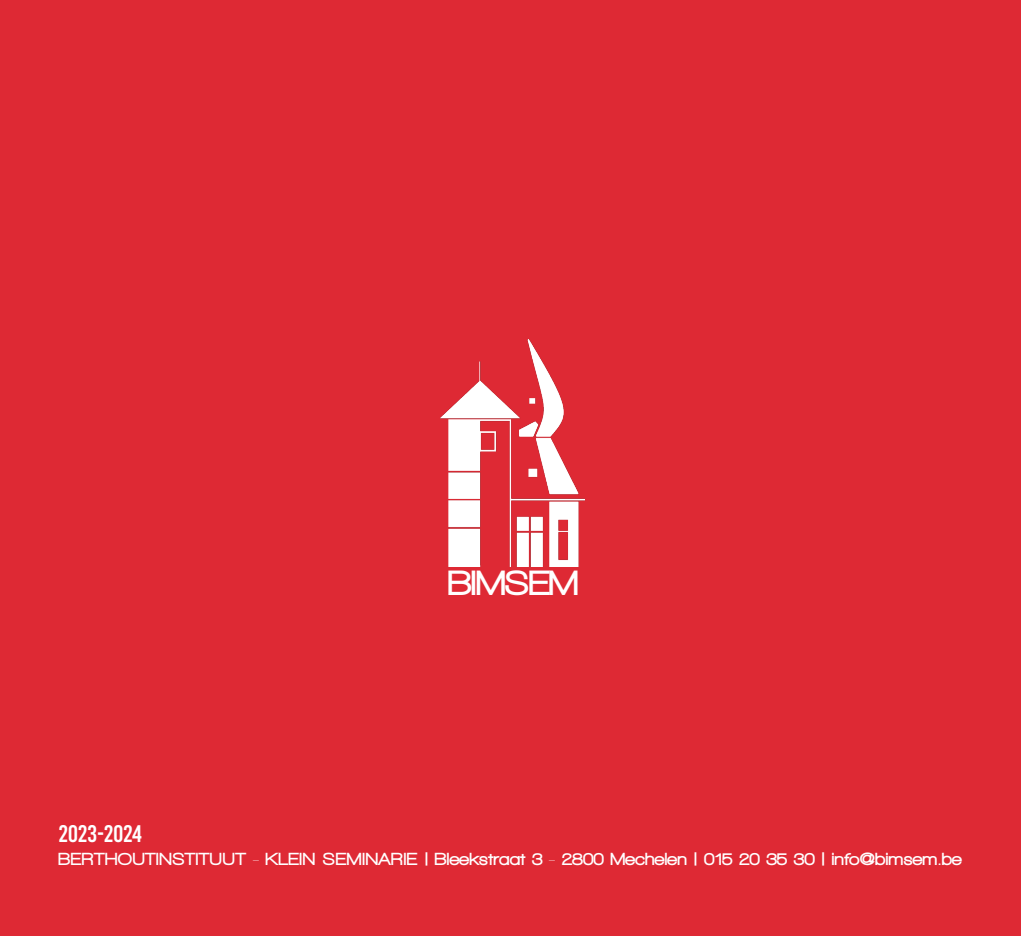
<style>
.page{position:relative;width:1021px;height:936px;background:#fff}
.page>*{position:absolute;margin:0;border:0;box-sizing:border-box;transform-origin:0 0}
.t1{font:900 36px "Walkway";color:#fff}
.t2{font:24px "Bebas Kai";color:#fff}
.t3{font:900 18px "Walkway";letter-spacing:.02em;color:#fff}
</style>
<div class="page">
<div style="left:0;top:0;width:1020px;height:935px;background:#de2934"></div>
<img style="left:440px;top:339px;width:145px;height:227px">
<p class="t2" style="left:59px;top:820px;width:85px">2023-2024</p>
<p class="t1" style="left:448px;top:564px;width:132px">BIMSEM</p>
<p class="t3" style="left:58px;top:849px;width:904px">BERTHOUTINSTITUUT - KLEIN SEMINARIE | Bleekstraat 3 - 2800 Mechelen | 015 20 35 30 | info@bimsem.be</p>
</div>
